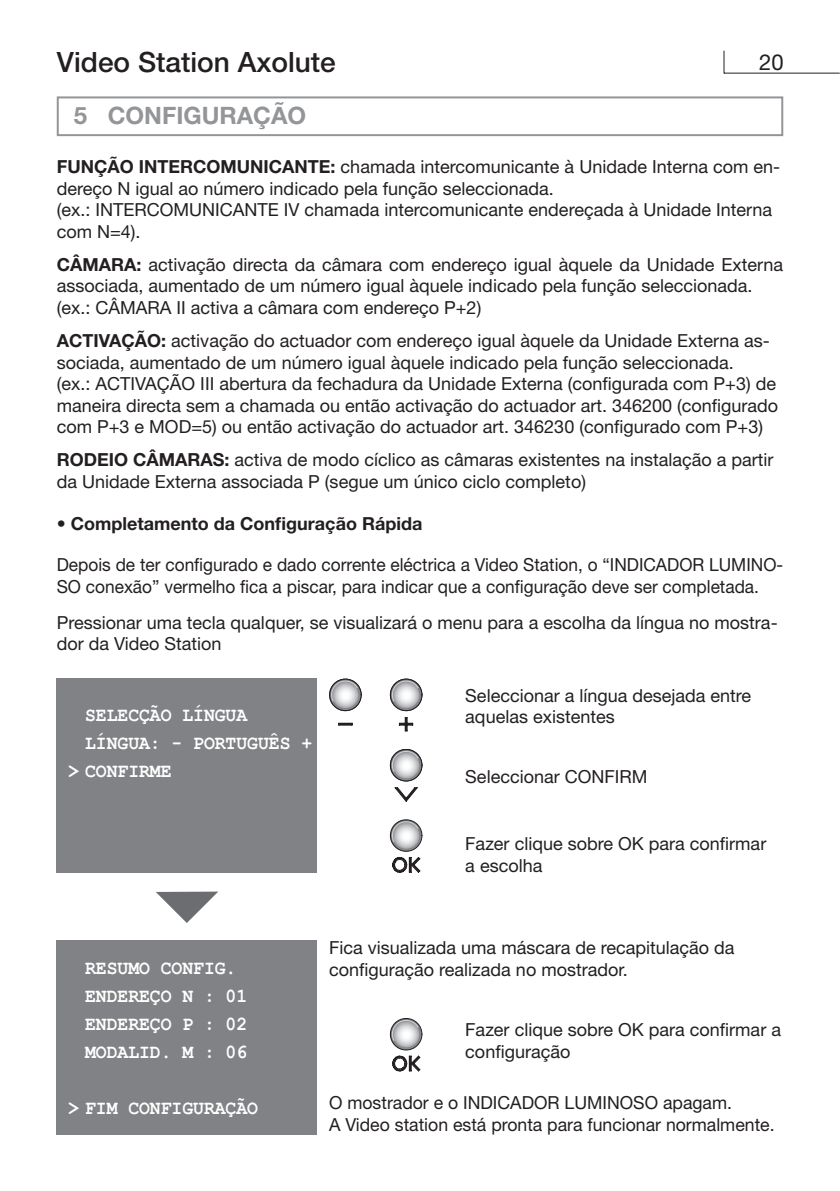
<style>
.page{position:relative;width:840px;height:1191px;background:#fff}
.page>*{position:absolute;margin:0;border:0;box-sizing:border-box;transform-origin:0 0}
.t1{font:500 28px "Helvetica Neue";color:#231f20}
.t2{font:700 24px "Helvetica Neue";color:#939598}
.t3{font:22px "Helvetica Neue";color:#231f20}
.t4{font:700 20px/28px "Courier New";color:#fff;scale:.9 1}
.t5{font:18px/21.6px "Helvetica Neue";color:#231f20}
.t6{font:18px/21.6px "Helvetica Neue";color:#231f20;scale:.96 1}
.t7{font:700 18px "Helvetica Neue";color:#231f20}
.s1{font-weight:700}
</style>
<div class="page">
<hr style="left:723px;top:73px;width:116px;height:1px;background:#231f20">
<svg style="left:723px;top:51px;width:1px;height:22px"></svg>
<div style="left:57px;top:96px;width:725px;height:40px;border:2px solid #939598"></div>
<svg style="left:329px;top:678px;width:93px;height:53px"></svg>
<svg style="left:389px;top:749px;width:33px;height:52px"></svg>
<svg style="left:390px;top:819px;width:32px;height:54px"></svg>
<svg style="left:390px;top:1018px;width:32px;height:54px"></svg>
<svg style="left:156px;top:891px;width:62px;height:32px"></svg>
<div style="left:57px;top:940px;width:260px;height:194px;background:#808285"></div>
<div style="left:57px;top:678px;width:260px;height:194px;background:#808285"></div>
<h1 class="t1" style="left:57px;top:52px;width:280px">Video Station Axolute</h1>
<p class="t3" style="left:758px;top:54px;width:26px">20</p>
<h2 class="t2" style="left:74px;top:107px;width:234px">5 CONFIGURAÇÃO</h2>
<p class="t5" style="left:57px;top:157px;width:724px"><span class="s1">FUNÇÃO INTERCOMUNICANTE:</span> chamada intercomunicante à Unidade Interna com en&shy;dereço N igual ao número indicado pela função seleccionada.<br>(ex.: INTERCOMUNICANTE IV chamada intercomunicante endereçada à Unidade Interna com N=4).</p>
<p class="t5" style="left:57px;top:255px;width:727px"><span class="s1">CÂMARA:</span> activação directa da câmara com endereço igual àquele da Unidade Externa associada, aumentado de um número igual àquele indicado pela função seleccionada. (ex.: CÂMARA II activa a câmara com endereço P+2)</p>
<p class="t5" style="left:57px;top:331px;width:722px"><span class="s1">ACTIVAÇÃO:</span> activação do actuador com endereço igual àquele da Unidade Externa as&shy;sociada, aumentado de um número igual àquele indicado pela função seleccionada.<br>(ex.: ACTIVAÇÃO III abertura da fechadura da Unidade Externa (configurada com P+3) de maneira directa sem a chamada ou então activação do actuador art. 346200 (configurado com P+3 e MOD=5) ou então activação do actuador art. 346230 (configurado com P+3)</p>
<p class="t5" style="left:57px;top:451px;width:718px"><span class="s1">RODEIO CÂMARAS:</span> activa de modo cíclico as câmaras existentes na instalação a partir da Unidade Externa associada P (segue um único ciclo completo)</p>
<p class="t7" style="left:57px;top:517px;width:367px">• Completamento da Configuração Rápida</p>
<p class="t6" style="left:57px;top:555px;width:757px">Depois de ter configurado e dado corrente eléctrica a Video Station, o “INDICADOR LUMINO-<br>SO conexão” vermelho fica a piscar, para indicar que a configuração deve ser completada.</p>
<p class="t5" style="left:57px;top:613px;width:722px">Pressionar uma tecla qualquer, se visualizará o menu para a escolha da língua no mostra&shy;dor da Video Station</p>
<p class="t4" style="left:85px;top:701px;width:181px">SELECÇÃO LÍNGUA</p>
<p class="t4" style="left:85px;top:729px;width:254px">LÍNGUA: - PORTUGUÊS +</p>
<p class="t4" style="left:68px;top:757px;width:116px">&gt; CONFIRME</p>
<p class="t5" style="left:465px;top:686px;width:287px">Seleccionar a língua desejada entre aquelas existentes</p>
<p class="t5" style="left:465px;top:767px;width:183px">Seleccionar CONFIRM</p>
<p class="t5" style="left:465px;top:834px;width:302px">Fazer clique sobre OK para confirmar a escolha</p>
<p class="t4" style="left:85px;top:954px;width:182px">RESUMO CONFIG.<br>ENDEREÇO N : 01<br>ENDEREÇO P : 02<br>MODALID. M : 06</p>
<p class="t4" style="left:68px;top:1094px;width:212px">&gt; FIM CONFIGURAÇÃO</p>
<p class="t5" style="left:329px;top:939px;width:407px">Fica visualizada uma máscara de recapitulação da configuração realizada no mostrador.</p>
<p class="t5" style="left:465px;top:1020px;width:317px">Fazer clique sobre OK para confirmar a configuração</p>
<p class="t5" style="left:329px;top:1094px;width:447px">O mostrador e o INDICADOR LUMINOSO apagam.<br>A Video station está pronta para funcionar normalmente.</p>
</div>
